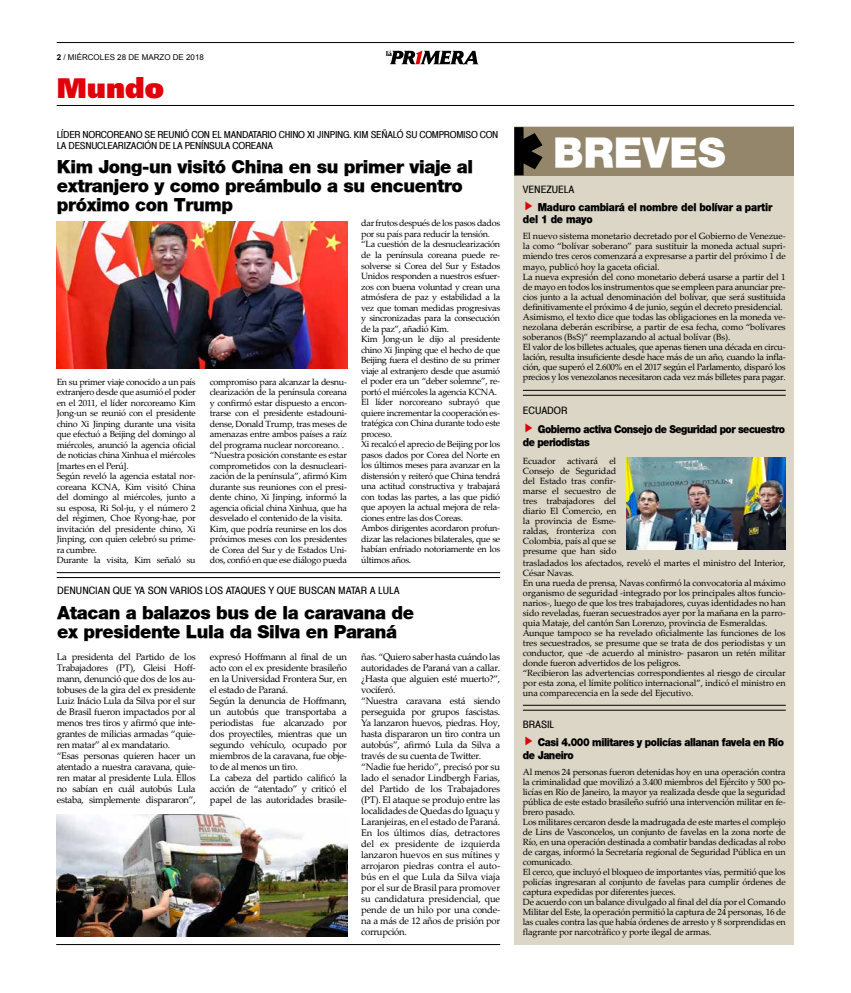
<style>
.page{position:relative;width:851px;height:993px;background:#fff}
.page>*{position:absolute;margin:0;border:0;box-sizing:border-box;transform-origin:0 0}
.t1{font:900 41px "Helvetica Neue";color:#fff}
.t2{font:900 28px "Frutiger";color:#e00109}
.t3{font:900 18px/19px "Helvetica Neue";letter-spacing:-.02em;color:#000}
.t4{font:900 11px/13px "Helvetica Neue";letter-spacing:-.04em;color:#000;scale:.9 1}
.t5{font:900 11px/12px "Helvetica Neue";letter-spacing:-.02em;color:#000;scale:.9 1}
.t6{font:10px "Helv Condensed";color:#000}
.t7{font:9.5px/11px "Palatino Linotype";letter-spacing:-.03em;color:#000}
.t8{font:9.5px/11.4px "Helv Condensed";letter-spacing:-.02em;color:#000}
.t9{font:9px/10.5px "Palatino Linotype";letter-spacing:-.02em;color:#000}
.t10{font:8px "Arial";color:#000}
.s1{font-weight:700}
</style>
<div class="page">
<div style="left:514px;top:126px;width:280px;height:818px;background:#dbd6c6"></div>
<svg style="left:386px;top:51px;width:92px;height:13px"></svg>
<hr style="left:57px;top:42px;width:737px;height:1px;background:#000">
<hr style="left:57px;top:105px;width:737px;height:1px;background:#000">
<hr style="left:56px;top:943px;width:444px;height:1px;background:#000">
<hr style="left:523px;top:390px;width:262px;height:1px;background:#000">
<hr style="left:523px;top:395px;width:262px;height:1px;background:#000">
<hr style="left:523px;top:704px;width:262px;height:1px;background:#000">
<hr style="left:523px;top:709px;width:262px;height:1px;background:#000">
<hr style="left:57px;top:572px;width:443px;height:1px;background:#000">
<hr style="left:57px;top:577px;width:443px;height:1px;background:#000">
<div style="left:514px;top:127px;width:280px;height:48px;background:#93866b"></div>
<svg style="left:514px;top:127px;width:28px;height:48px"></svg>
<img style="left:626px;top:457px;width:159px;height:92px">
<img style="left:57px;top:814px;width:290px;height:121px">
<img style="left:57px;top:221px;width:290px;height:147px">
<p class="t10" style="left:57px;top:52px;width:149px"><span class="s1">2</span> / MIÉRCOLES 28 DE MARZO DE 2018</p>
<h2 class="t2" style="left:57px;top:71px;width:109px">Mundo</h2>
<p class="t8" style="left:57px;top:129px;width:443px">LÍDER NORCOREANO SE REUNIÓ CON EL MANDATARIO CHINO XI JINPING. KIM SEÑALÓ SU COMPROMISO CON<br>LA DESNUCLEARIZACIÓN DE LA PENÍNSULA COREANA</p>
<h3 class="t3" style="left:57px;top:157px;width:418px">Kim Jong-un visitó China en su primer viaje al extranjero y como preámbulo a su encuentro próximo con Trump</h3>
<p class="t9" style="left:57px;top:376px;width:140px">En su primer viaje conocido a un país extranjero desde que asumió el poder en el 2011, el líder norcoreamo Kim<br>Jong-un se reunió con el presidente chino Xi Jinping durante una visita que efectuó a Beijing del domingo al miércoles, anunció la agencia oficial de noticias china Xinhua el miércoles [martes en el Perú].<br>Según reveló la agencia estatal nor&shy;coreana KCNA, Kim visitó China del domingo al miércoles, junto a su esposa, Ri Sol-ju, y el número 2 del régimen, Choe Ryong-hae, por invitación del presidente chino, Xi<br>Jinping, con quien celebró su prime&shy;ra cumbre.<br>Durante la visita, Kim señaló su</p>
<p class="t9" style="left:210px;top:376px;width:139px">compromiso para alcanzar la desnu&shy;clearización de la península coreana y confirmó estar dispuesto a encon&shy;trarse con el presidente estadouni&shy;dense, Donald Trump, tras meses de amenazas entre ambos países a raíz del programa nuclear norcoreano. . “Nuestra posición constante es estar comprometidos con la desnucleari&shy;zación de la península”, afirmó Kim durante sus reuniones con el presi&shy;dente chino, Xi Jinping, informó la agencia oficial china Xinhua, que ha desvelado el contenido de la visita.<br>Kim, que podría reunirse en los dos próximos meses con los presidentes de Corea del Sur y de Estados Uni&shy;dos, confió en que ese diálogo pueda</p>
<p class="t9" style="left:361px;top:218px;width:140px">dar frutos después de los pasos dados por su país para reducir la tensión. “La cuestión de la desnuclearización de la península coreana puede re&shy;solverse si Corea del Sur y Estados Unidos responden a nuestros esfuer&shy;zos con buena voluntad y crean una atmósfera de paz y estabilidad a la vez que toman medidas progresivas y sincronizadas para la consecución de la paz”, añadió Kim.<br>Kim Jong-un le dijo al presidente chino Xi Jinping que el hecho de que Beijing fuera el destino de su primer viaje al extranjero desde que asumió el poder era un “deber solemne”, re&shy;portó el miércoles la agencia KCNA.<br>El líder norcoreano subrayó que quiere incrementar la cooperación es&shy;tratégica con China durante todo este proceso.<br>Xi recalcó el aprecio de Beijing por los pasos dados por Corea del Norte en los últimos meses para avanzar en la distensión y reiteró que China tendrá una actitud constructiva y trabajará con todas las partes, a las que pidió que apoyen la actual mejora de rela&shy;ciones entre las dos Coreas.<br>Ambos dirigentes acordaron profun&shy;dizar las relaciones bilaterales, que se habían enfriado notoriamente en los últimos años.</p>
<p class="t6" style="left:57px;top:584px;width:344px">DENUNCIAN QUE YA SON VARIOS LOS ATAQUES Y QUE BUSCAN MATAR A LULA</p>
<h3 class="t3" style="left:57px;top:603px;width:358px">Atacan a balazos bus de la caravana de ex presidente Lula da Silva en Paraná</h3>
<p class="t7" style="left:57px;top:651px;width:140px">La presidenta del Partido de los Trabajadores (PT), Gleisi Hoff&shy;mann, denunció que dos de los au&shy;tobuses de la gira del ex presidente Luiz Inácio Lula da Silva por el sur de Brasil fueron impactados por al menos tres tiros y afirmó que inte&shy;grantes de milicias armadas “quie&shy;ren matar” al ex mandatario.<br>“Esas personas quieren hacer un atentado a nuestra caravana, quie&shy;ren matar al presidente Lula. Ellos no sabían en cuál autobús Lula estaba, simplemente dispararon”,</p>
<p class="t7" style="left:210px;top:651px;width:139px">expresó Hoffmann al final de un acto con el ex presidente brasileño en la Universidad Frontera Sur, en el estado de Paraná.<br>Según la denuncia de Hoffmann, un autobús que transportaba a periodistas fue alcanzado por dos proyectiles, mientras que un segundo vehículo, ocupado por miembros de la caravana, fue obje&shy;to de al menos un tiro.<br>La cabeza del partido calificó la acción de “atentado” y criticó el papel de las autoridades brasile-</p>
<p class="t7" style="left:361px;top:651px;width:140px">ñas. “Quiero saber hasta cuándo las autoridades de Paraná van a callar. ¿Hasta que alguien esté muerto?”, vociferó.<br>“Nuestra caravana está siendo perseguida por grupos fascistas.<br>Ya lanzaron huevos, piedras. Hoy, hasta dispararon un tiro contra un autobús”, afirmó Lula da Silva a través de su cuenta de Twitter. “Nadie fue herido”, precisó por su lado el senador Lindbergh Farias, del Partido de los Trabajadores (PT). El ataque se produjo entre las localidades de Quedas do Iguaçu y<br>Laranjeiras, en el estado de Paraná.<br>En los últimos días, detractores del ex presidente de izquierda lanzaron huevos en sus mítines y arrojaron piedras contra el auto&shy;bús en el que Lula da Silva viaja por el sur de Brasil para promover su candidatura presidencial, que pende de un hilo por una conde&shy;na a más de 12 años de prisión por corrupción.</p>
<h1 class="t1" style="left:553px;top:128px;width:174px">BREVES</h1>
<p class="t6" style="left:523px;top:183px;width:13px">VENEZUE</p>
<p class="t6" style="left:563px;top:183px;width:12px">LA</p>
<p class="t5" style="left:523px;top:201px;width:279px;text-indent:15px">Maduro cambiará el nombre del bolívar a partir del 1 de mayo</p>
<p class="t9" style="left:523px;top:231px;width:264px;line-height:10px">El nuevo sistema monetario decretado por el Gobierno de Venezue&shy;la como “bolívar soberano” para sustituir la moneda actual supri&shy;miendo tres ceros comenzará a expresarse a partir del próximo 1 de mayo, publicó hoy la gaceta oficial.<br>La nueva expresión del cono monetario deberá usarse a partir del 1 de mayo en todos los instrumentos que se empleen para anunciar pre&shy;cios junto a la actual denominación del bolívar, que será sustituida definitivamente el próximo 4 de junio, según el decreto presidencial.<br>Asimismo, el texto dice que todas las obligaciones en la moneda ve&shy;nezolana deberán escribirse, a partir de esa fecha, como “bolívares soberanos (BsS)” reemplazando al actual bolívar (Bs).<br>El valor de los billetes actuales, que apenas tienen una década en circu&shy;lación, resulta insuficiente desde hace más de un año, cuando la infla&shy;ción, que superó el 2.600% en el 2017 según el Parlamento, disparó los precios y los venezolanos necesitaron cada vez más billetes para pagar.</p>
<p class="t6" style="left:523px;top:404px;width:8px">ECUADOR</p>
<p class="t4" style="left:523px;top:422px;width:293px;text-indent:15px">Gobierno activa Consejo de Seguridad por secuestro de periodistas</p>
<p class="t9" style="left:523px;top:455px;width:34px">Ecuador</p>
<p class="t9" style="left:567px;top:455px;width:32px">activará</p>
<p class="t9" style="left:523px;top:455px;width:95px;line-height:10px;text-align:justify;text-indent:86px">el Consejo de Seguridad del Estado tras confir&shy;marse el secuestro de tres trabajadores del diario El Comercio, en la provincia de Esme&shy;raldas, fronteriza con Colombia, país al que se presume que han sido</p>
<p class="t9" style="left:523px;top:557px;width:264px;line-height:10px">trasladados los afectados, reveló el martes el ministro del Interior, César Navas.<br>En una rueda de prensa, Navas confirmó la convocatoria al máximo organismo de seguridad -integrado por los principales altos funcio&shy;narios-, luego de que los tres trabajadores, cuyas identidades no han sido reveladas, fueran secuestrados ayer por la mañana en la parro&shy;quia Mataje, del cantón San Lorenzo, provincia de Esmeraldas.<br>Aunque tampoco se ha revelado oficialmente las funciones de los tres secuestrados, se presume que se trata de dos periodistas y un conductor, que -de acuerdo al ministro- pasaron un retén militar donde fueron advertidos de los peligros.<br>“Recibieron las advertencias correspondientes al riesgo de circular por esta zona, el límite político internacional”, indicó el ministro en una comparecencia en la sede del Ejecutivo.</p>
<p class="t6" style="left:523px;top:718px;width:7px">BRASI</p>
<p class="t6" style="left:549px;top:718px;width:6px">L</p>
<p class="t4" style="left:523px;top:735px;width:291px;text-indent:15px">Casi 4.000 militares y policías allanan favela en Río de Janeiro</p>
<p class="t9" style="left:523px;top:766px;width:264px;line-height:10px">Al menos 24 personas fueron detenidas hoy en una operación contra la criminalidad que movilizó a 3.400 miembros del Ejército y 500 po&shy;licías en Río de Janeiro, la mayor ya realizada desde que la seguridad pública de este estado brasileño sufrió una intervención militar en fe&shy;brero pasado.<br>Los militares cercaron desde la madrugada de este martes el complejo de Lins de Vasconcelos, un conjunto de favelas en la zona norte de Río, en una operación destinada a combatir bandas dedicadas al robo de cargas, informó la Secretaría regional de Seguridad Pública en un comunicado.<br>El cerco, que incluyó el bloqueo de importantes vías, permitió que los policías ingresaran al conjunto de favelas para cumplir órdenes de captura expedidas por diferentes jueces.<br>De acuerdo con un balance divulgado al final del día por el Comando Militar del Este, la operación permitió la captura de 24 personas, 16 de las cuales contra las que había órdenes de arresto y 8 sorprendidas en flagrante por narcotráfico y porte ilegal de armas.</p>
</div>
